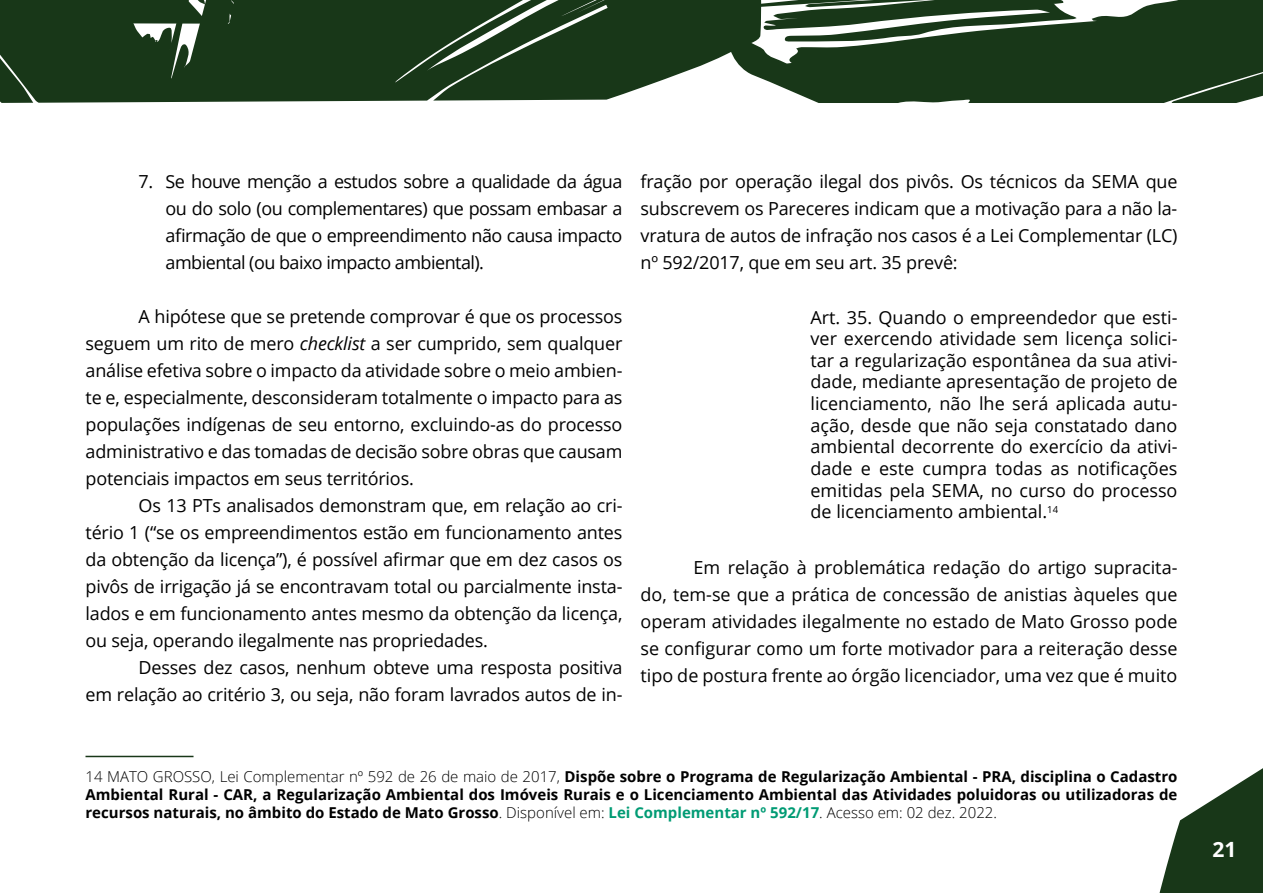
<style>
.page{position:relative;width:1263px;height:893px;background:#fff}
.page>*{position:absolute;margin:0;border:0;box-sizing:border-box;transform-origin:0 0}
.t1{font:700 21px "Open Sans";color:#fff}
.t2{font:18px/27px "Open Sans";letter-spacing:-.01em;color:#000;text-align:justify}
.t3{font:700 15px/18px "Open Sans";color:#000;text-align:justify}
.s1{font-style:italic}
.s2{font-weight:300}
.s3{color:#009b74}
</style>
<div class="page">
<svg style="left:0;top:0;width:1263px;height:103px;background:#334f33"></svg>
<svg style="left:1159px;top:768px;width:104px;height:125px"></svg>
<hr style="left:86px;top:756px;width:108px;height:1px;background:#183718">
<p class="t2" style="left:166px;top:168px;width:458px;text-indent:-27px">7. Se houve menção a estudos sobre a qualidade da água ou do solo (ou complementares) que possam embasar a afirmação de que o empreendimento não causa impacto ambiental (ou baixo impacto ambiental).</p>
<p class="t2" style="left:86px;top:303px;width:538px;text-indent:53px">A hipótese que se pretende comprovar é que os processos seguem um rito de mero <span class="s1">checklist</span> a ser cumprido, sem qualquer análise efetiva sobre o impacto da atividade sobre o meio ambien&shy;te e, especialmente, desconsideram totalmente o impacto para as populações indígenas de seu entorno, excluindo-as do processo administrativo e das tomadas de decisão sobre obras que causam potenciais impactos em seus territórios.</p>
<p class="t2" style="left:86px;top:492px;width:538px;text-indent:53px">Os 13 PTs analisados demonstram que, em relação ao cri&shy;tério 1 (“se os empreendimentos estão em funcionamento antes da obtenção da licença”), é possível afirmar que em dez casos os pivôs de irrigação já se encontravam total ou parcialmente insta&shy;lados e em funcionamento antes mesmo da obtenção da licença, ou seja, operando ilegalmente nas propriedades.</p>
<p class="t2" style="left:86px;top:654px;width:538px;text-align:right">Desses dez casos, nenhum obteve uma resposta positiva<br>em relação ao critério 3, ou seja, não foram lavrados autos de in-</p>
<p class="t2" style="left:640px;top:168px;width:538px">fração por operação ilegal dos pivôs. Os técnicos da SEMA que subscrevem os Pareceres indicam que a motivação para a não la&shy;vratura de autos de infração nos casos é a Lei Complementar (LC) nº 592/2017, que em seu art. 35 prevê:</p>
<p class="t2" style="left:810px;top:306px;width:368px;line-height:21.6px">Art. 35. Quando o empreendedor que esti&shy;ver exercendo atividade sem licença solici&shy;tar a regularização espontânea da sua ativi&shy;dade, mediante apresentação de projeto de licenciamento, não lhe será aplicada autu&shy;ação, desde que não seja constatado dano ambiental decorrente do exercício da ativi&shy;dade e este cumpra todas as notificações emitidas pela SEMA, no curso do processo de licenciamento ambiental.<sup>14</sup></p>
<p class="t2" style="left:640px;top:553px;width:538px;text-indent:53px">Em relação à problemática redação do artigo supracita&shy;do, tem-se que a prática de concessão de anistias àqueles que operam atividades ilegalmente no estado de Mato Grosso pode se configurar como um forte motivador para a reiteração desse tipo de postura frente ao órgão licenciador, uma vez que é muito</p>
<p class="t3" style="left:86px;top:767px;width:1093px"><span class="s2">14 MATO GROSSO, Lei Complementar nº 592 de 26 de maio de 2017,</span> Dispõe sobre o Programa de Regularização Ambiental - PRA, disciplina o Cadastro Ambiental Rural - CAR, a Regularização Ambiental dos Imóveis Rurais e o Licenciamento Ambiental das Atividades poluidoras ou utilizadoras de recursos naturais, no âmbito do Estado de Mato Grosso<span class="s2">. Disponível em:</span> <span class="s3">Lei Complementar nº 592/17</span><span class="s2">. Acesso em: 02 dez. 2022.</span></p>
<p class="t1" style="left:1212px;top:835px;width:25px">21</p>
</div>
